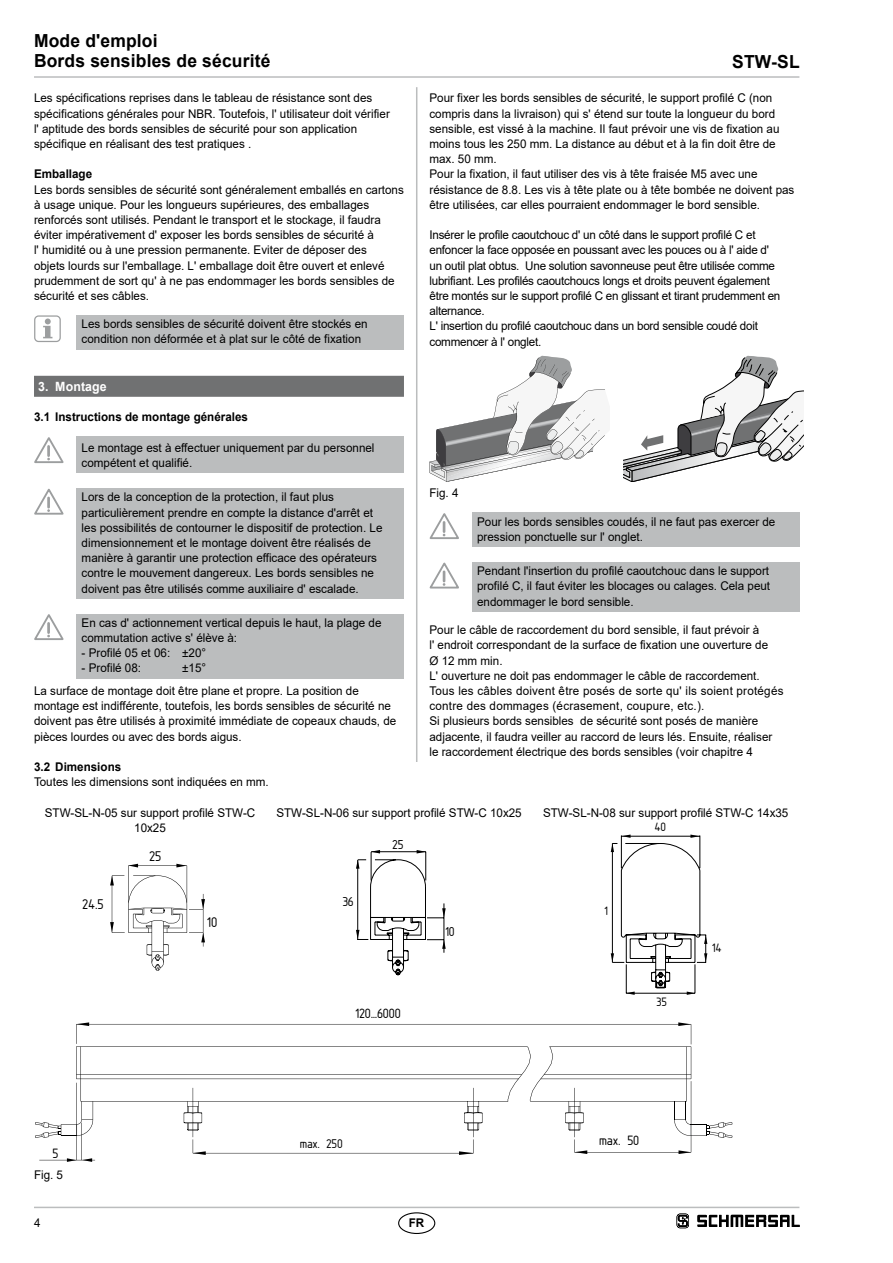
<style>
.page{position:relative;width:893px;height:1263px;background:#fff}
.page>*{position:absolute;margin:0;border:0;box-sizing:border-box;transform-origin:0 0}
.t1{font:20.25px "Isonorm 3098";color:#000}
.t2{font:19.2px "Isonorm 3098";color:#000}
.t3{font:19.05px "Isonorm 3098";color:#000}
.t4{font:700 18px/20.2px "Arial";letter-spacing:.01em;color:#000}
.t5{font:14.7px "Isonorm 3098";color:#000}
.t6{font:14.1px "Isonorm 3098";color:#000}
.t7{font:13.2px "Isonorm 3098";color:#000}
.t8{font:700 12.75px "Arial";letter-spacing:.01em;color:#fff}
.t9{font:12px/15.1px "Arial";color:#000}
.t10{font:12px/15.1px "Arial";letter-spacing:-.02em;color:#000}
.t11{font:700 12px "Arial";color:#000}
</style>
<div class="page">
<hr style="left:34px;top:1207px;width:765px;height:1px;background:#bbbdbe">
<hr style="left:34px;top:76px;width:765px;height:2px;background:#bbbdbe">
<hr style="left:416px;top:87px;width:1px;height:1110px;background:#bbbdbe">
<div style="left:398px;top:1212px;width:37px;height:22px;border:1px solid #000;border-radius:50%"></div>
<div style="left:34px;top:376px;width:370px;height:21px;background:#707172"></div>
<div style="left:77px;top:315px;width:327px;height:34px;background:#bbbdbe"></div>
<svg style="left:43px;top:318px;width:9px;height:20px"></svg>
<div style="left:34px;top:315px;width:27px;height:27px;border:1px solid #9c9e9f;border-radius:4px"></div>
<div style="left:77px;top:437px;width:327px;height:36px;background:#bbbdbe"></div>
<svg style="left:34px;top:437px;width:30px;height:27px"></svg>
<div style="left:77px;top:488px;width:327px;height:110px;background:#bbbdbe"></div>
<svg style="left:34px;top:488px;width:30px;height:27px"></svg>
<div style="left:77px;top:614px;width:327px;height:64px;background:#bbbdbe"></div>
<svg style="left:34px;top:614px;width:30px;height:26px"></svg>
<svg style="left:429px;top:356px;width:176px;height:125px"></svg>
<svg style="left:623px;top:356px;width:180px;height:125px"></svg>
<div style="left:472px;top:513px;width:327px;height:34px;background:#bbbdbe"></div>
<svg style="left:429px;top:513px;width:30px;height:26px"></svg>
<div style="left:472px;top:562px;width:327px;height:49px;background:#bbbdbe"></div>
<svg style="left:429px;top:562px;width:30px;height:27px"></svg>
<svg style="left:110px;top:864px;width:95px;height:107px"></svg>
<svg style="left:356px;top:834px;width:90px;height:148px"></svg>
<svg style="left:611px;top:834px;width:97px;height:161px"></svg>
<svg style="left:35px;top:1022px;width:698px;height:140px"></svg>
<svg style="left:677px;top:1213px;width:12px;height:15px"></svg>
<svg style="left:697px;top:1215px;width:102px;height:12px"></svg>
<h3 class="t4" style="left:34px;top:31px;width:238px">Mode d'emploi<br>Bords sensibles de sécurité</h3>
<p class="t9" style="left:34px;top:90px;width:357px">Les spécifications reprises dans le tableau de résistance sont des spécifications générales pour NBR. Toutefois, l' utilisateur doit vérifier l' aptitude des bords sensibles de sécurité pour son application spécifique en réalisant des test pratiques .</p>
<p class="t11" style="left:34px;top:166px;width:60px">Emballage</p>
<p class="t9" style="left:34px;top:182px;width:371px">Les bords sensibles de sécurité sont généralement emballés en cartons à usage unique. Pour les longueurs supérieures, des emballages renforcés sont utilisés. Pendant le transport et le stockage, il faudra éviter impérativement d' exposer les bords sensibles de sécurité à<br>l' humidité ou à une pression permanente. Eviter de déposer des<br>objets lourds sur l'emballage. L' emballage doit être ouvert et enlevé prudemment de sort qu' à ne pas endommager les bords sensibles de sécurité et ses câbles.</p>
<p class="t9" style="left:82px;top:316px;width:287px">Les bords sensibles de sécurité doivent être stockés en condition non déformée et à plat sur le côté de fixation</p>
<p class="t8" style="left:38px;top:378px;width:70px">3. Montage</p>
<p class="t11" style="left:34px;top:409px;width:216px">3.1 Instructions de montage générales</p>
<p class="t9" style="left:82px;top:440px;width:294px">Le montage est à effectuer uniquement par du personnel compétent et qualifié.</p>
<p class="t9" style="left:82px;top:489px;width:302px">Lors de la conception de la protection, il faut plus particulièrement prendre en compte la distance d'arrêt et les possibilités de contourner le dispositif de protection. Le dimensionnement et le montage doivent être réalisés de manière à garantir une protection efficace des opérateurs contre le mouvement dangereux. Les bords sensibles ne doivent pas être utilisés comme auxiliaire d' escalade.</p>
<p class="t9" style="left:82px;top:615px;width:301px">En cas d' actionnement vertical depuis le haut, la plage de commutation active s' élève à:</p>
<p class="t9" style="left:82px;top:645px;width:126px">- Profilé 05 et 06: ±20°</p>
<p class="t9" style="left:82px;top:660px;width:61px">- Profilé 08:</p>
<p class="t9" style="left:34px;top:657px;width:326px;line-height:22.6px;text-align:center">±15°<br>La surface de montage doit être plane et propre. La position de</p>
<p class="t9" style="left:34px;top:698px;width:364px">montage est indifférente, toutefois, les bords sensibles de sécurité ne doivent pas être utilisés à proximité immédiate de copeaux chauds, de pièces lourdes ou avec des bords aigus.</p>
<h3 class="t4" style="left:732px;top:52px;width:69px">STW-SL</h3>
<p class="t9" style="left:429px;top:90px;width:366px">Pour fixer les bords sensibles de sécurité, le support profilé C (non compris dans la livraison) qui s' étend sur toute la longueur du bord sensible, est vissé à la machine. Il faut prévoir une vis de fixation au moins tous les 250 mm. La distance au début et à la fin doit être de max. 50 mm.<br>Pour la fixation, il faut utiliser des vis à tête fraisée M5 avec une résistance de 8.8. Les vis à tête plate ou à tête bombée ne doivent pas être utilisées, car elles pourraient endommager le bord sensible.</p>
<p class="t10" style="left:429px;top:227px;width:352px">Insérer le profile caoutchouc d' un côté dans le support profilé C et enfoncer la face opposée en poussant avec les pouces ou à l' aide d' un outil plat obtus. Une solution savonneuse peut être utilisée comme lubrifiant. Les profilés caoutchoucs longs et droits peuvent également être montés sur le support profilé C en glissant et tirant prudemment en alternance.<br>L' insertion du profilé caoutchouc dans un bord sensible coudé doit commencer à l' onglet.</p>
<p class="t9" style="left:429px;top:486px;width:31px">Fig. 4</p>
<p class="t9" style="left:477px;top:514px;width:300px">Pour les bords sensibles coudés, il ne faut pas exercer de pression ponctuelle sur l' onglet.</p>
<p class="t9" style="left:477px;top:563px;width:295px;text-align:justify">Pendant l'insertion du profilé caoutchouc dans le support profilé C, il faut éviter les blocages ou calages. Cela peut endommager le bord sensible.</p>
<p class="t9" style="left:429px;top:622px;width:356px">Pour le câble de raccordement du bord sensible, il faut prévoir à<br>l' endroit correspondant de la surface de fixation une ouverture de<br>Ø 12 mm min.<br>L' ouverture ne doit pas endommager le câble de raccordement.<br>Tous les câbles doivent être posés de sorte qu' ils soient protégés contre des dommages (écrasement, coupure, etc.).<br>Si plusieurs bords sensibles de sécurité sont posés de manière adjacente, il faudra veiller au raccord de leurs lés. Ensuite, réaliser le raccordement électrique des bords sensibles (voir chapitre 4</p>
<p class="t11" style="left:34px;top:758px;width:89px">3.2 Dimensions</p>
<p class="t9" style="left:34px;top:774px;width:236px">Toutes les dimensions sont indiquées en mm.</p>
<p class="t9" style="left:45px;top:805px;width:212px;text-align:center">STW-SL-N-05 sur support profilé STW-C<br>10x25</p>
<p class="t5" style="left:150px;top:849px;width:14px">25</p>
<p class="t9" style="left:276px;top:805px;width:247px">STW-SL-N-06 sur support profilé STW-C 10x25</p>
<h1 class="t1" style="left:393px;top:830px;width:13px">25</h1>
<p class="t5" style="left:83px;top:897px;width:23px">24.5</p>
<p class="t5" style="left:208px;top:915px;width:12px">10</p>
<h1 class="t1" style="left:343px;top:887px;width:13px">36</h1>
<h1 class="t1" style="left:446px;top:917px;width:11px">10</h1>
<p class="t6" style="left:356px;top:1006px;width:47px">120...6000</p>
<p class="t9" style="left:543px;top:805px;width:247px">STW-SL-N-08 sur support profilé STW-C 14x35</p>
<h3 class="t3" style="left:655px;top:813px;width:13px">40</h3>
<h3 class="t3" style="left:600px;top:897px;width:10px">61</h3>
<h3 class="t3" style="left:657px;top:988px;width:12px">35</h3>
<h2 class="t2" style="left:712px;top:934px;width:11px">14</h2>
<p class="t6" style="left:53px;top:1146px;width:7px">5</p>
<p class="t9" style="left:34px;top:1167px;width:31px">Fig. 5</p>
<p class="t9" style="left:34px;top:1215px;width:8px">4</p>
<p class="t7" style="left:300px;top:1136px;width:44px">max. 250</p>
<p class="t6" style="left:600px;top:1133px;width:41px">max. 50</p>
<p class="t11" style="left:409px;top:1214px;width:17px">FR</p>
</div>
